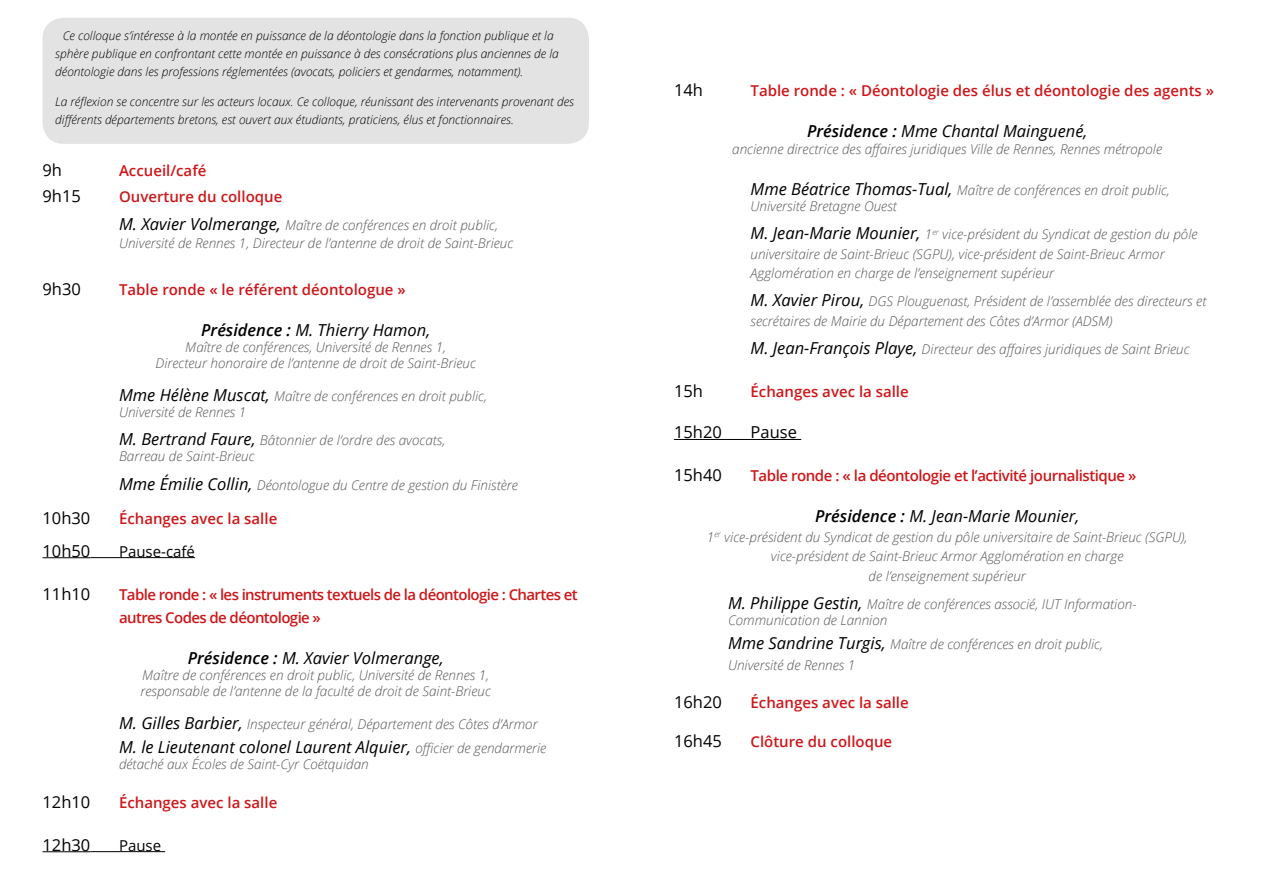
<style>
.page{position:relative;width:1263px;height:893px;background:#fff}
.page>*{position:absolute;margin:0;border:0;box-sizing:border-box;transform-origin:0 0}
.t1{font:italic 16.5px "Open Sans";color:#000}
.t2{font:16.5px "Open Sans";color:#000}
.t3{font:600 15px "Open Sans";color:#cd171a}
.t4{font:600 15px/22.5px "Open Sans";letter-spacing:-.04em;color:#cd171a}
.t5{font:600 15px "Open Sans";letter-spacing:-.03em;color:#cd171a}
.t6{font:15px "Open Sans";color:#000}
.t7{font:italic 300 13.5px/16.2px "Open Sans";color:#575756}
.t8{font:italic 300 12px/18px "Open Sans";color:#000}
.s1{font-weight:400;font-size:16.5px;color:#000}
.s2{font-weight:600}
.s3{font-weight:300;font-size:13.5px;color:#575756}
</style>
<div class="page">
<hr style="left:43px;top:557px;width:47px;height:1px;background:#000">
<hr style="left:90px;top:557px;width:105px;height:1px;background:#000">
<hr style="left:43px;top:851px;width:47px;height:1px;background:#000">
<hr style="left:90px;top:851px;width:75px;height:1px;background:#000">
<hr style="left:674px;top:439px;width:127px;height:1px;background:#000">
<div style="left:43px;top:18px;width:546px;height:126px;background:#e3e3e3;border-radius:21px"></div>
<p class="t8" style="left:55px;top:26px;width:505px;text-indent:8px">Ce colloque s’intéresse à la montée en puissance de la déontologie dans la fonction publique et la sphère publique en confrontant cette montée en puissance à des consécrations plus anciennes de la déontologie dans les professions réglementées (avocats, policiers et gendarmes, notamment).</p>
<p class="t8" style="left:55px;top:93px;width:520px">La réflexion se concentre sur les acteurs locaux. Ce colloque, réunissant des intervenants provenant des différents départements bretons, est ouvert aux étudiants, praticiens, élus et fonctionnaires.</p>
<p class="t2" style="left:43px;top:159px;width:21px">9h</p>
<p class="t3" style="left:119px;top:160px;width:89px">Accueil/café</p>
<p class="t2" style="left:43px;top:185px;width:40px">9h15</p>
<p class="t3" style="left:119px;top:186px;width:165px">Ouverture du colloque</p>
<p class="t7" style="left:119px;top:216px;width:396px;line-height:18px"><span class="s1">M. Xavier Volmerange,</span> Maître de conférences en droit public,<br>Université de Rennes 1, Directeur de l’antenne de droit de Saint-Brieuc</p>
<p class="t2" style="left:43px;top:277px;width:40px">9h30</p>
<p class="t3" style="left:119px;top:279px;width:288px">Table ronde « le référent déontologue »</p>
<p class="t1" style="left:201px;top:318px;width:231px"><span class="s2">Présidence :</span> M. Thierry Hamon,</p>
<p class="t7" style="left:155px;top:338px;width:322px;text-align:center">Maître de conférences, Université de Rennes 1,<br>Directeur honoraire de l’antenne de droit de Saint-Brieuc</p>
<p class="t7" style="left:119px;top:387px;width:370px"><span class="s1">Mme Hélène Muscat,</span> Maître de conférences en droit public,<br>Université de Rennes 1</p>
<p class="t7" style="left:119px;top:432px;width:328px"><span class="s1">M. Bertrand Faure,</span> Bâtonnier de l’ordre des avocats,<br>Barreau de Saint-Brieuc</p>
<p class="t7" style="left:119px;top:476px;width:400px"><span class="s1">Mme Émilie Collin,</span> Déontologue du Centre de gestion du Finistère</p>
<p class="t2" style="left:43px;top:507px;width:49px">10h30</p>
<p class="t3" style="left:119px;top:508px;width:160px">Échanges avec la salle</p>
<p class="t2" style="left:43px;top:539px;width:49px">10h50</p>
<p class="t6" style="left:119px;top:541px;width:77px">Pause-café</p>
<p class="t2" style="left:43px;top:583px;width:49px">11h10</p>
<p class="t4" style="left:119px;top:583px;width:460px">Table ronde : « les instruments textuels de la déontologie : Chartes et autres Codes de déontologie »</p>
<p class="t1" style="left:188px;top:646px;width:257px"><span class="s2">Présidence :</span> M. Xavier Volmerange,</p>
<p class="t7" style="left:141px;top:666px;width:352px">Maître de conférences en droit public, Université de Rennes 1, responsable de l’antenne de la faculté de droit de Saint-Brieuc</p>
<p class="t7" style="left:119px;top:715px;width:420px"><span class="s1">M. Gilles Barbier,</span> Inspecteur général, Département des Côtes d’Armor</p>
<p class="t1" style="left:119px;top:735px;width:429px">M. le Lieutenant colonel Laurent Alquier, <span class="s3">officier de gendarmerie</span></p>
<p class="t7" style="left:119px;top:756px;width:251px">détaché aux Écoles de Saint-Cyr Coëtquidan</p>
<p class="t2" style="left:43px;top:790px;width:49px">12h10</p>
<p class="t3" style="left:119px;top:792px;width:160px">Échanges avec la salle</p>
<p class="t2" style="left:43px;top:833px;width:49px">12h30</p>
<p class="t6" style="left:119px;top:835px;width:44px">Pause</p>
<p class="t2" style="left:674px;top:79px;width:31px">14h</p>
<p class="t3" style="left:750px;top:81px;width:465px">Table ronde : « Déontologie des élus et déontologie des agents »</p>
<p class="t1" style="left:807px;top:120px;width:282px"><span class="s2">Présidence :</span> Mme Chantal Mainguené,</p>
<p class="t7" style="left:732px;top:140px;width:431px">ancienne directrice des affaires juridiques Ville de Rennes, Rennes métropole</p>
<p class="t7" style="left:750px;top:181px;width:421px"><span class="s1">Mme Béatrice Thomas-Tual,</span> Maître de conférences en droit public,<br>Université Bretagne Ouest</p>
<p class="t7" style="left:750px;top:224px;width:448px;line-height:19.5px"><span class="s1">M. Jean-Marie Mounier,</span> 1<sup>er</sup> vice-président du Syndicat de gestion du pôle universitaire de Saint-Brieuc (SGPU), vice-président de Saint-Brieuc Armor<br>Agglomération en charge de l’enseignement supérieur</p>
<p class="t7" style="left:750px;top:291px;width:457px;line-height:19.5px"><span class="s1">M. Xavier Pirou,</span> DGS Plouguenast, Président de l’assemblée des directeurs et secrétaires de Mairie du Département des Côtes d’Armor (ADSM)</p>
<p class="t7" style="left:750px;top:341px;width:441px"><span class="s1">M. Jean-François Playe,</span> Directeur des affaires juridiques de Saint Brieuc</p>
<p class="t2" style="left:674px;top:380px;width:31px">15h</p>
<p class="t3" style="left:750px;top:381px;width:160px">Échanges avec la salle</p>
<p class="t2" style="left:674px;top:421px;width:49px">15h20</p>
<p class="t2" style="left:750px;top:421px;width:48px">Pause</p>
<p class="t2" style="left:674px;top:464px;width:49px">15h40</p>
<p class="t5" style="left:750px;top:465px;width:387px">Table ronde : « la déontologie et l’activité journalistique »</p>
<p class="t1" style="left:815px;top:505px;width:266px"><span class="s2">Présidence :</span> M. Jean-Marie Mounier,</p>
<p class="t7" style="left:707px;top:526px;width:482px;line-height:19.5px;text-align:center">1<sup>er</sup> vice-président du Syndicat de gestion du pôle universitaire de Saint-Brieuc (SGPU), vice-président de Saint-Brieuc Armor Agglomération en charge<br>de l’enseignement supérieur</p>
<p class="t7" style="left:728px;top:595px;width:410px"><span class="s1">M. Philippe Gestin,</span> Maître de conférences associé, IUT Information-<br>Communication de Lannion</p>
<p class="t7" style="left:728px;top:634px;width:377px;line-height:20.4px"><span class="s1">Mme Sandrine Turgis,</span> Maître de conférences en droit public,<br>Université de Rennes 1</p>
<p class="t2" style="left:674px;top:691px;width:49px">16h20</p>
<p class="t3" style="left:750px;top:692px;width:160px">Échanges avec la salle</p>
<p class="t2" style="left:674px;top:730px;width:49px">16h45</p>
<p class="t3" style="left:750px;top:731px;width:143px">Clôture du colloque</p>
</div>
